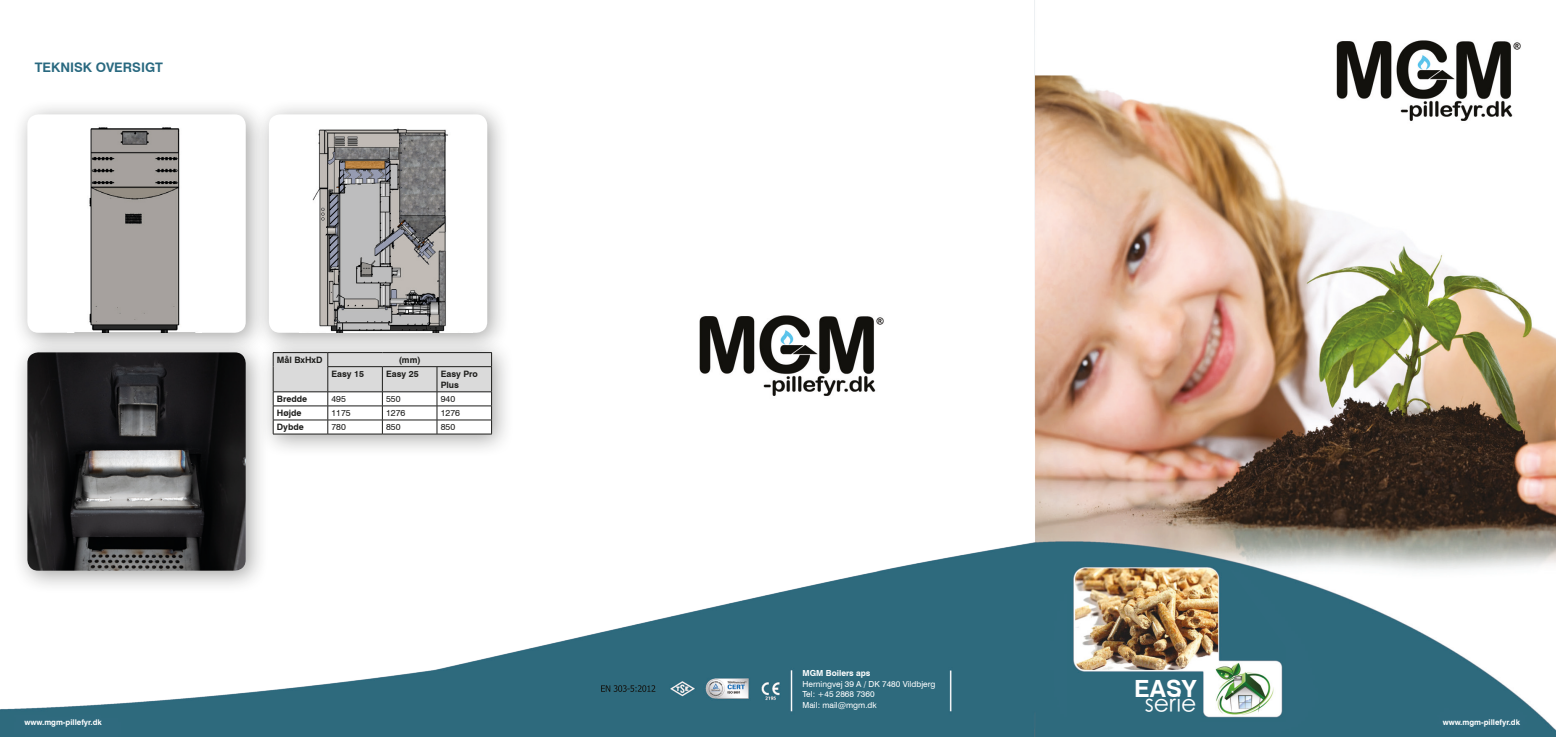
<style>
.page{position:relative;width:1556px;height:737px;background:#fff}
.page>*{position:absolute;margin:0;border:0;box-sizing:border-box;transform-origin:0 0}
.t1{font:300 23.71px "ST Heiti SC";color:#fff}
.t2{font:700 23.71px "Swiss 721 BT";color:#fff}
.t3{font:700 13.12px "Swiss 721 BT";color:#296980}
.t4{font:700 8.75px/11.1px "Swiss 721 BT";color:#1d1d1b}
.t5{font:8.75px "Swiss 721 BT";color:#1d1d1b}
.t6{font:8.31px/10.5px "Swiss 721 BT";color:#fff}
.t7{font:700 8.31px "Swiss 721 BT";color:#fff}
.t8{font:700 7.88px "Swiss 721 BT";color:#fff}
</style>
<div class="page">
<img style="left:0;top:0;width:1555px;height:737px">
<img style="left:1067px;top:562px;width:218px;height:159px">
<div style="left:797px;top:653px;width:148px;height:68px;background:#2e6a7d"></div>
<div style="left:257px;top:336px;width:258px;height:121px;background:#1d1d1b;opacity:.4"></div>
<svg style="left:273px;top:356px;width:219px;height:78px"></svg>
<hr style="left:273px;top:434px;width:55px;height:1px;background:#1d1d1b">
<hr style="left:328px;top:434px;width:54px;height:1px;background:#1d1d1b">
<hr style="left:382px;top:434px;width:55px;height:1px;background:#1d1d1b">
<hr style="left:437px;top:434px;width:55px;height:1px;background:#1d1d1b">
<div style="left:11px;top:98px;width:258px;height:258px;background:#1d1d1b;opacity:.4"></div>
<div style="left:27px;top:114px;width:219px;height:219px;background:#fff;border-radius:11px"></div>
<img style="left:74px;top:127px;width:122px;height:206px">
<div style="left:11px;top:336px;width:258px;height:258px;background:#1d1d1b;opacity:.4"></div>
<img style="left:27px;top:352px;width:219px;height:218px">
<img style="left:590px;top:675px;width:69px;height:25px">
<img style="left:682px;top:300px;width:212px;height:104px">
<img style="left:1319px;top:25px;width:212px;height:105px">
<div style="left:253px;top:98px;width:257px;height:258px;background:#1d1d1b;opacity:.4"></div>
<div style="left:269px;top:114px;width:218px;height:219px;background:#fff;border-radius:11px"></div>
<img style="left:312px;top:128px;width:136px;height:205px">
<svg style="left:325px;top:158px;width:107px;height:172px"></svg>
<div style="left:1067px;top:675px;width:132px;height:62px;background:#2e6a7d"></div>
<h2 class="t3" style="left:35px;top:60px;width:130px">TEKNISK OVERSIGT</h2>
<p class="t8" style="left:25px;top:717px;width:79px">www.mgm-pillefyr.dk</p>
<p class="t4" style="left:277px;top:354px;width:47px">Mål BxHxD</p>
<p class="t4" style="left:399px;top:354px;width:23px">(mm)</p>
<p class="t4" style="left:331px;top:368px;width:34px">Easy 15</p>
<p class="t4" style="left:386px;top:368px;width:34px">Easy 25</p>
<p class="t4" style="left:440px;top:368px;width:39px">Easy Pro<br>Plus</p>
<p class="t4" style="left:277px;top:393px;width:32px">Bredde</p>
<p class="t5" style="left:331px;top:394px;width:16px">495</p>
<p class="t5" style="left:386px;top:394px;width:16px">550</p>
<p class="t5" style="left:440px;top:394px;width:16px">940</p>
<p class="t4" style="left:277px;top:407px;width:26px">Højde</p>
<p class="t5" style="left:331px;top:408px;width:21px">1175</p>
<p class="t5" style="left:386px;top:408px;width:21px">1276</p>
<p class="t5" style="left:440px;top:408px;width:21px">1276</p>
<p class="t4" style="left:277px;top:421px;width:28px">Dybde</p>
<p class="t5" style="left:331px;top:422px;width:16px">780</p>
<p class="t5" style="left:386px;top:422px;width:16px">850</p>
<p class="t5" style="left:440px;top:422px;width:16px">850</p>
<p class="t7" style="left:802px;top:668px;width:69px">MGM Boilers aps</p>
<p class="t6" style="left:802px;top:678px;width:134px">Herningvej 39 A / DK 7480 Vildbjerg<br>Tel: +45 2868 7360<br>Mail: mail@mgm.dk</p>
<h1 class="t2" style="left:1134px;top:674px;width:64px">EASY</h1>
<h1 class="t1" style="left:1144px;top:684px;width:53px">serie</h1>
<p class="t8" style="left:1442px;top:717px;width:79px">www.mgm-pillefyr.dk</p>
</div>
